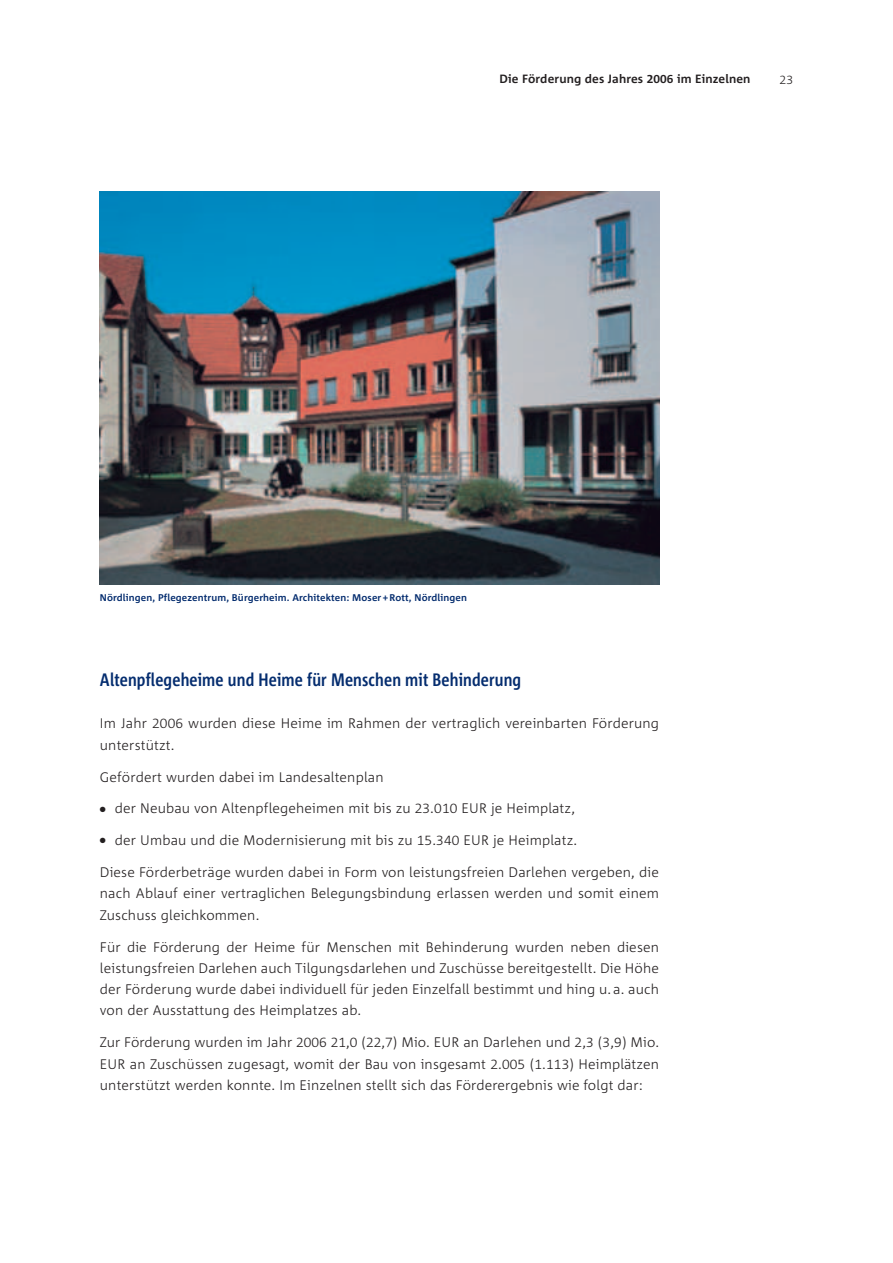
<style>
.page{position:relative;width:893px;height:1263px;background:#fff}
.page>*{position:absolute;margin:0;border:0;box-sizing:border-box;transform-origin:0 0}
.t1{font:700 18px "Corpid Cd";letter-spacing:.01em;color:#052d6f}
.t2{font:300 13.8px/21.3px "Corpid";letter-spacing:.01em;color:#231f20;text-align:justify}
.t3{font:300 12.3px "Corpid Caps";color:#231f20}
.t4{font:700 12px "Corpid";letter-spacing:.01em;color:#231f20}
.t5{font:700 9.75px "Corpid";letter-spacing:.01em;color:#052d6f}
.s1{font-family:"Corpid Caps"}
</style>
<div class="page">
<img style="left:100px;top:191px;width:559px;height:394px">
<p class="t4" style="left:500px;top:74px;width:252px">Die Förderung des Jahres <span class="s1">2006</span> im Einzelnen</p>
<p class="t3" style="left:780px;top:73px;width:15px">23</p>
<p class="t5" style="left:100px;top:593px;width:369px">Nördlingen, Pflegezentrum, Bürgerheim. Architekten: Moser + Rott, Nördlingen</p>
<h1 class="t1" style="left:100px;top:672px;width:423px">Altenpflegeheime und Heime für Menschen mit Behinderung</h1>
<p class="t2" style="left:100px;top:714px;width:561px">Im Jahr <span class="s1">2006</span> wurden diese Heime im Rahmen der vertraglich vereinbarten Förderung unterstützt.</p>
<p class="t2" style="left:100px;top:767px;width:285px">Gefördert wurden dabei im Landesaltenplan</p>
<p class="t2" style="left:100px;top:799px;width:477px">● der Neubau von Altenpflegeheimen mit bis zu <span class="s1">23.010</span> EUR je Heimplatz,</p>
<p class="t2" style="left:100px;top:831px;width:479px">● der Umbau und die Modernisierung mit bis zu <span class="s1">15.340</span> EUR je Heimplatz.</p>
<p class="t2" style="left:100px;top:863px;width:561px">Diese Förderbeträge wurden dabei in Form von leistungsfreien Darlehen vergeben, die nach Ablauf einer vertraglichen Belegungsbindung erlassen werden und somit einem Zuschuss gleichkommen.</p>
<p class="t2" style="left:100px;top:937px;width:561px">Für die Förderung der Heime für Menschen mit Behinderung wurden neben diesen leistungsfreien Dar lehen auch Tilgungsdarlehen und Zuschüsse bereitgestellt. Die Höhe der Förderung wurde dabei individuell für jeden Einzelfall bestimmt und hing u. a. auch von der Ausstattung des Heimplatzes ab.</p>
<p class="t2" style="left:100px;top:1033px;width:561px">Zur Förderung wurden im Jahr <span class="s1">2006 21,0</span> (<span class="s1">22,7</span>) Mio. EUR an Darlehen und <span class="s1">2,3</span> (<span class="s1">3,9</span>) Mio.<br>EUR an Zuschüssen zugesagt, womit der Bau von insgesamt <span class="s1">2.005</span> (<span class="s1">1.113</span>) Heimplätzen unterstützt werden konnte. Im Einzelnen stellt sich das Förderergebnis wie folgt dar:</p>
</div>
